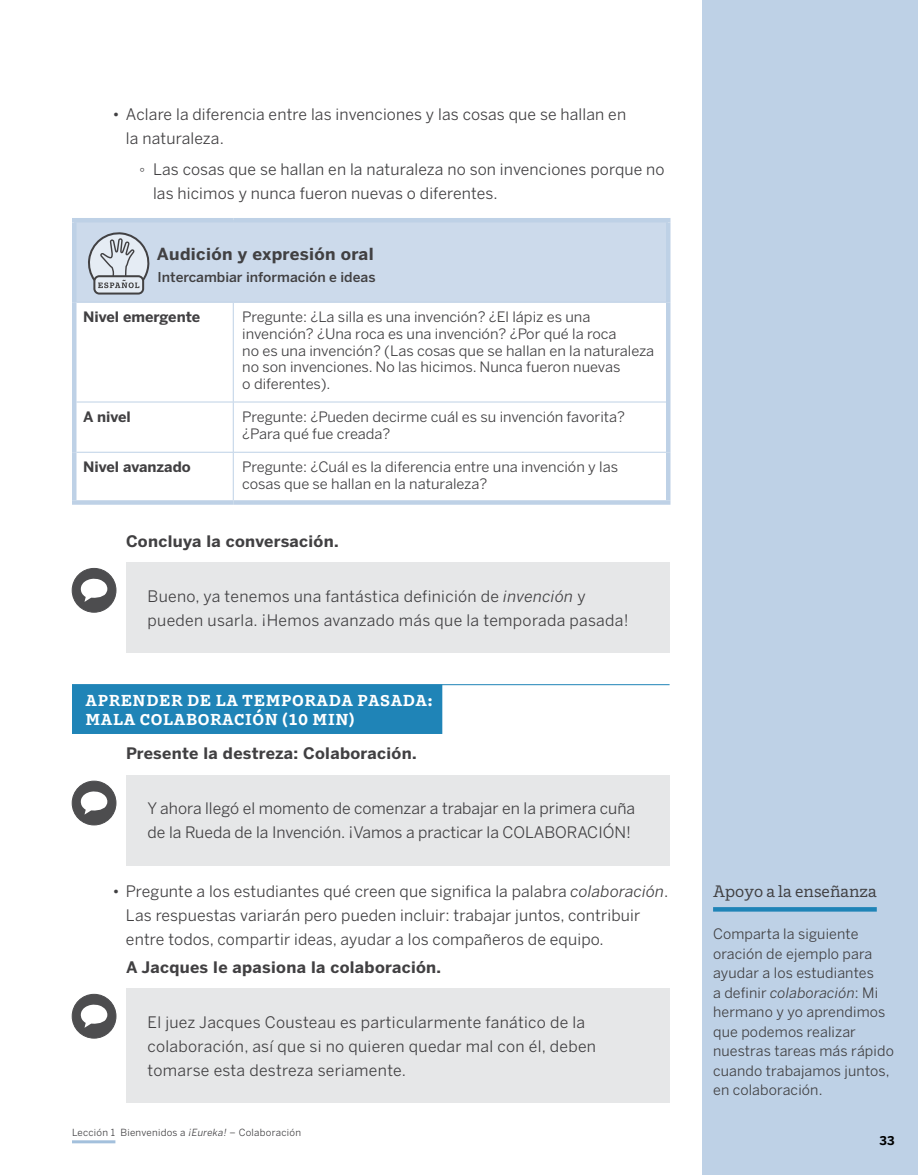
<style>
.page{position:relative;width:918px;height:1175px;background:#fff}
.page>*{position:absolute;margin:0;border:0;box-sizing:border-box;transform-origin:0 0}
.t1{font:700 16.5px "Benton Sans";letter-spacing:.02em;color:#414042}
.t2{font:16.5px "Amplify";color:#414042}
.t3{font:15.75px/24px "Benton Sans";letter-spacing:.01em;color:#414042}
.t4{font:700 15.75px "Benton Sans";letter-spacing:.02em;color:#414042}
.t5{font:700 15.75px/18.9px "Amplify";letter-spacing:.04em;color:#fff}
.t6{font:14.25px/19.5px "Benton Sans";color:#414042}
.t7{font:700 14.25px "Benton Sans";color:#414042}
.t8{font:500 13.5px "Benton Sans";color:#414042}
.t9{font:700 12px "Benton Sans";color:#000}
.t10{font:9.75px "Benton Sans";letter-spacing:.03em;color:#414042}
.s1{font-family:"Arial"}
.s2{font-style:italic}
</style>
<div class="page">
<div style="left:702px;top:0;width:216px;height:1174px;background:#bed1e6"></div>
<hr style="left:72px;top:1140px;width:43px;height:3px;background:#a3c0dc">
<hr style="left:72px;top:684px;width:598px;height:1px;background:#1f84b7">
<div style="left:72px;top:684px;width:370px;height:50px;background:#1f84b7"></div>
<div style="left:74px;top:220px;width:594px;height:82px;background:#ccdaeb"></div>
<svg style="left:76px;top:303px;width:590px;height:197px"></svg>
<hr style="left:72px;top:218px;width:161px;height:4px;background:#bed1e6">
<hr style="left:72px;top:222px;width:4px;height:80px;background:#bed1e6">
<hr style="left:233px;top:218px;width:438px;height:4px;background:#bed1e6">
<hr style="left:666px;top:222px;width:4px;height:80px;background:#bed1e6">
<hr style="left:72px;top:302px;width:4px;height:100px;background:#bed1e6">
<hr style="left:666px;top:302px;width:4px;height:100px;background:#bed1e6">
<hr style="left:72px;top:402px;width:4px;height:50px;background:#bed1e6">
<hr style="left:666px;top:402px;width:4px;height:50px;background:#bed1e6">
<hr style="left:72px;top:452px;width:4px;height:48px;background:#bed1e6">
<hr style="left:666px;top:452px;width:4px;height:48px;background:#bed1e6">
<div style="left:72px;top:500px;width:161px;height:5px;background:#bed1e6"></div>
<div style="left:233px;top:500px;width:438px;height:5px;background:#bed1e6"></div>
<hr style="left:76px;top:302px;width:157px;height:1px;background:#bed1e6">
<hr style="left:233px;top:302px;width:433px;height:1px;background:#bed1e6">
<hr style="left:233px;top:303px;width:1px;height:98px;background:#bed1e6">
<hr style="left:76px;top:401px;width:157px;height:1px;background:#bed1e6">
<hr style="left:233px;top:401px;width:433px;height:1px;background:#bed1e6">
<hr style="left:233px;top:402px;width:1px;height:50px;background:#bed1e6">
<hr style="left:76px;top:452px;width:157px;height:1px;background:#bed1e6">
<hr style="left:233px;top:452px;width:433px;height:1px;background:#bed1e6">
<hr style="left:233px;top:452px;width:1px;height:48px;background:#bed1e6">
<div style="left:126px;top:562px;width:544px;height:90px;background:#e6e7e8"></div>
<div style="left:72px;top:568px;width:44px;height:44px;background:#4d4d4f;border-radius:50%"></div>
<div style="left:72px;top:568px;width:44px;height:44px;border:1px solid #4d4d4f;border-radius:50%"></div>
<svg style="left:81px;top:578px;width:26px;height:24px"></svg>
<div style="left:126px;top:775px;width:544px;height:90px;background:#e6e7e8"></div>
<div style="left:72px;top:781px;width:44px;height:44px;background:#4d4d4f;border-radius:50%"></div>
<div style="left:72px;top:781px;width:44px;height:44px;border:1px solid #4d4d4f;border-radius:50%"></div>
<svg style="left:81px;top:791px;width:26px;height:23px"></svg>
<div style="left:126px;top:988px;width:544px;height:114px;background:#e6e7e8"></div>
<div style="left:72px;top:994px;width:44px;height:44px;background:#4d4d4f;border-radius:50%"></div>
<div style="left:72px;top:994px;width:44px;height:44px;border:1px solid #4d4d4f;border-radius:50%"></div>
<svg style="left:81px;top:1004px;width:26px;height:23px"></svg>
<svg style="left:88px;top:232px;width:62px;height:62px"></svg>
<svg style="left:713px;top:907px;width:164px;height:4px"></svg>
<p class="t3" style="left:126px;top:102px;width:502px;text-indent:-13px">• Aclare la diferencia entre las invenciones y las cosas que se hallan en la naturaleza.</p>
<p class="t3" style="left:153px;top:157px;width:513px;text-indent:-13px"><span class="s1">◦</span> Las cosas que se hallan en la naturaleza no son invenciones porque no las hicimos y nunca fueron nuevas o diferentes.</p>
<p class="t1" style="left:157px;top:244px;width:218px">Audición y expresión oral</p>
<p class="t8" style="left:158px;top:269px;width:220px">Intercambiar información e ideas</p>
<p class="t7" style="left:83px;top:309px;width:119px">Nivel emergente</p>
<p class="t6" style="left:242px;top:309px;width:414px;line-height:16.5px">Pregunte: ¿La silla es una invención? ¿El lápiz es una invención? ¿Una roca es una invención? ¿Por qué la roca<br>no es una invención? (Las cosas que se hallan en la naturaleza no son invenciones. No las hicimos. Nunca fueron nuevas<br>o diferentes).</p>
<p class="t7" style="left:83px;top:408px;width:49px">A nivel</p>
<p class="t6" style="left:242px;top:408px;width:384px;line-height:16.5px">Pregunte: ¿Pueden decirme cuál es su invención favorita? ¿Para qué fue creada?</p>
<p class="t7" style="left:83px;top:459px;width:109px">Nivel avanzado</p>
<p class="t6" style="left:242px;top:459px;width:377px;line-height:16.5px">Pregunte: ¿Cuál es la diferencia entre una invención y las cosas que se hallan en la naturaleza?</p>
<p class="t4" style="left:126px;top:531px;width:214px">Concluya la conversación.</p>
<p class="t3" style="left:148px;top:583px;width:483px">Bueno, ya tenemos una fantástica definición de <span class="s2">invención</span> y pueden usarla. ¡Hemos avanzado más que la temporada pasada!</p>
<p class="t5" style="left:85px;top:690px;width:349px">APRENDER DE LA TEMPORADA PASADA:<br>MALA COLABORACIÓN (10 MIN)</p>
<p class="t4" style="left:126px;top:744px;width:292px">Presente la destreza: Colaboración.</p>
<p class="t3" style="left:148px;top:796px;width:489px">Y ahora llegó el momento de comenzar a trabajar en la primera cuña de la Rueda de la Invención. ¡Vamos a practicar la COLABORACIÓN!</p>
<p class="t3" style="left:126px;top:879px;width:544px;text-indent:-13px">• Pregunte a los estudiantes qué creen que significa la palabra <span class="s2">colaboración</span>.<br>Las respuestas variarán pero pueden incluir: trabajar juntos, contribuir entre todos, compartir ideas, ayudar a los compañeros de equipo.</p>
<p class="t4" style="left:126px;top:957px;width:317px">A Jacques le apasiona la colaboración.</p>
<p class="t3" style="left:148px;top:1009px;width:450px">El juez Jacques Cousteau es particularmente fanático de la colaboración, así que si no quieren quedar mal con él, deben tomarse esta destreza seriamente.</p>
<p class="t10" style="left:72px;top:1126px;width:231px">Lección 1 Bienvenidos a <span class="s2">¡Eureka!</span> – Colaboración</p>
<p class="t2" style="left:713px;top:881px;width:165px">Apoyo a la enseñanza</p>
<p class="t6" style="left:713px;top:924px;width:182px">Comparta la siguiente oración de ejemplo para ayudar a los estudiantes<br>a definir <span class="s2">colaboración</span>: Mi hermano y yo aprendimos que podemos realizar nuestras tareas más rápido cuando trabajamos juntos, en colaboración.</p>
<p class="t9" style="left:880px;top:1133px;width:16px">33</p>
</div>
